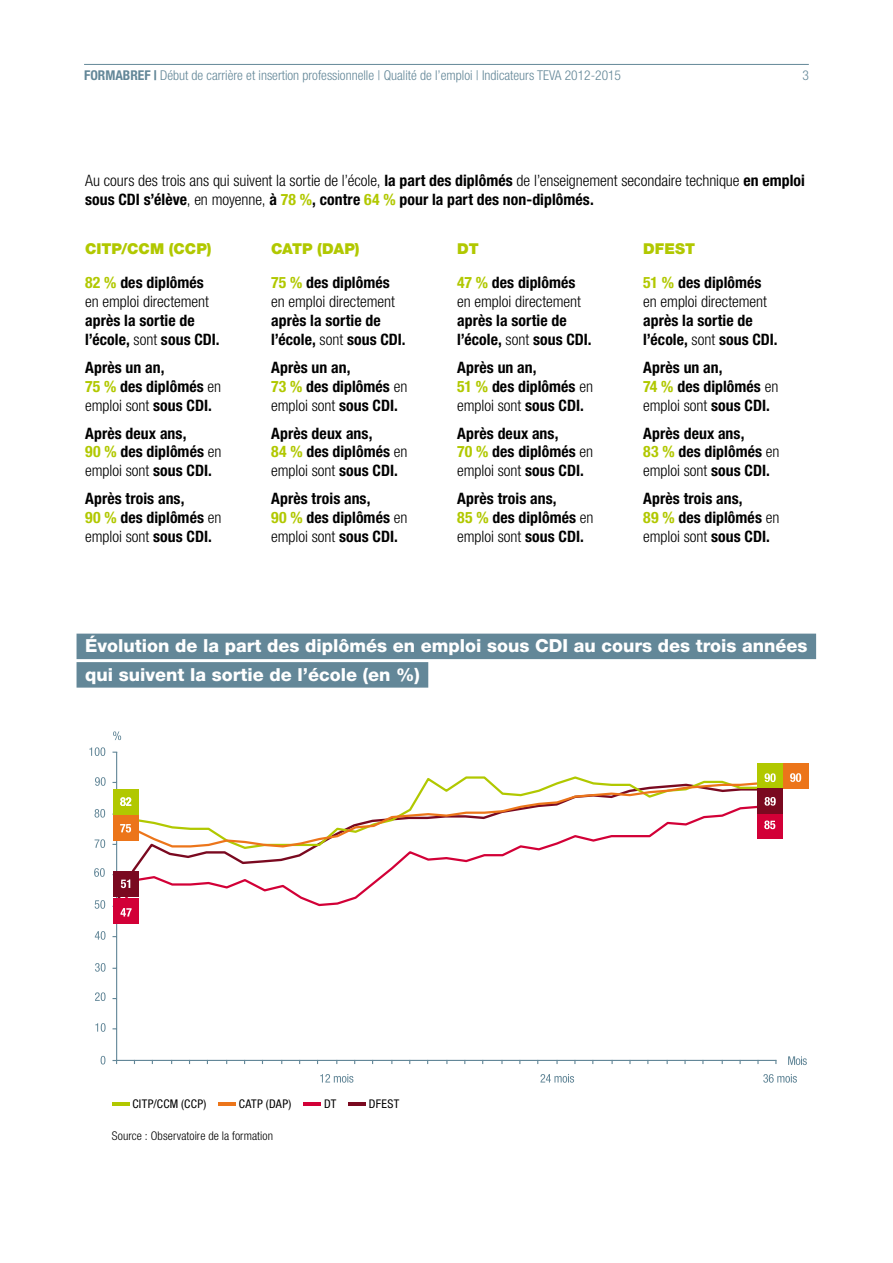
<style>
.page{position:relative;width:893px;height:1263px;background:#fff}
.page>*{position:absolute;margin:0;border:0;box-sizing:border-box;transform-origin:0 0}
.Titre_infographie{font:800 18px "Helvetica Neue LT Pro";color:#fff}
.Block_1colonne{font:700 condensed 15.75px/18.9px "Helvetica Neue LT Pro";letter-spacing:.005em;color:#000}
.Block_1colonne-2{font:300 condensed 15.75px/18.9px "Helvetica Neue LT Pro";letter-spacing:-.005em;color:#000}
.Block_1colonne-3{font:900 15px "Helvetica Neue LT Pro";letter-spacing:-.005em;color:#b1c800}
.t1{font:300 condensed 13.5px "Helvetica Neue LT Pro";color:#638798}
.Footnote{font:300 condensed 12px "Helvetica Neue LT Pro";letter-spacing:.01em;color:#000}
.t2{font:condensed 12px "Helvetica Neue LT Pro";letter-spacing:.025em;color:#000}
.s1{font-weight:700}
.s2{font-weight:700;color:#b1c800}
.s3{color:#b1c800}
.s4{font-weight:300}
</style>
<div class="page">
<hr style="left:84px;top:64px;width:725px;height:1px;background:#638798">
<hr style="left:112px;top:1102px;width:18px;height:4px;background:#b1c800">
<hr style="left:218px;top:1102px;width:18px;height:3px;background:#ec751a">
<hr style="left:303px;top:1102px;width:18px;height:3px;background:#d20037">
<hr style="left:348px;top:1102px;width:18px;height:3px;background:#7a0920">
<div style="left:77px;top:634px;width:739px;height:25px;background:#638798"></div>
<div style="left:77px;top:662px;width:351px;height:26px;background:#638798"></div>
<svg style="left:320px;top:1074px;width:33px;height:9px"></svg>
<svg style="left:763px;top:1074px;width:34px;height:9px"></svg>
<svg style="left:540px;top:1074px;width:34px;height:9px"></svg>
<svg style="left:113px;top:731px;width:8px;height:9px"></svg>
<svg style="left:95px;top:900px;width:10px;height:9px"></svg>
<svg style="left:94px;top:868px;width:11px;height:9px"></svg>
<svg style="left:95px;top:963px;width:11px;height:9px"></svg>
<svg style="left:95px;top:931px;width:11px;height:9px"></svg>
<svg style="left:101px;top:1056px;width:4px;height:8px"></svg>
<svg style="left:95px;top:1023px;width:11px;height:9px"></svg>
<svg style="left:95px;top:992px;width:11px;height:9px"></svg>
<svg style="left:95px;top:839px;width:10px;height:9px"></svg>
<svg style="left:95px;top:809px;width:10px;height:9px"></svg>
<svg style="left:95px;top:777px;width:11px;height:9px"></svg>
<svg style="left:89px;top:747px;width:16px;height:9px"></svg>
<svg style="left:117px;top:775px;width:606px;height:6px"></svg>
<svg style="left:117px;top:849px;width:427px;height:58px"></svg>
<hr style="left:116px;top:752px;width:1px;height:308px;background:#638798">
<div style="left:113px;top:789px;width:26px;height:26px;background:#b1c800"></div>
<div style="left:113px;top:815px;width:25px;height:26px;background:#ec751a"></div>
<div style="left:114px;top:898px;width:25px;height:25px;background:#d20037"></div>
<div style="left:114px;top:871px;width:25px;height:26px;background:#7a0920"></div>
<svg style="left:788px;top:1056px;width:19px;height:9px"></svg>
<hr style="left:117px;top:1060px;width:659px;height:1px;background:#638798">
<svg style="left:115px;top:781px;width:642px;height:68px"></svg>
<svg style="left:120px;top:824px;width:11px;height:8px"></svg>
<svg style="left:113px;top:874px;width:17px;height:14px"></svg>
<svg style="left:113px;top:906px;width:19px;height:10px"></svg>
<div style="left:757px;top:763px;width:26px;height:26px;background:#b1c800"></div>
<div style="left:783px;top:763px;width:25px;height:26px;background:#ec751a"></div>
<div style="left:757px;top:813px;width:26px;height:26px;background:#d20037"></div>
<div style="left:757px;top:788px;width:26px;height:25px;background:#7a0920"></div>
<svg style="left:764px;top:773px;width:12px;height:9px"></svg>
<svg style="left:790px;top:773px;width:11px;height:9px"></svg>
<svg style="left:764px;top:797px;width:12px;height:9px"></svg>
<svg style="left:764px;top:820px;width:11px;height:9px"></svg>
<svg style="left:120px;top:797px;width:11px;height:9px"></svg>
<p class="t1" style="left:84px;top:67px;width:538px"><span class="s1">FORMABREF |</span> Début de carrière et insertion professionnelle | Qualité de l’emploi | Indicateurs TEVA 2012-2015</p>
<p class="t1" style="left:802px;top:67px;width:8px">3</p>
<p class="Block_1colonne-2" style="left:85px;top:170px;width:721px">Au cours des trois ans qui suivent la sortie de l’école, <span class="s1">la part des diplômés</span> de l’enseignement secondaire technique <span class="s1">en emploi sous CDI s’élève</span>, en moyenne, <span class="s1">à</span> <span class="s2">78 %</span><span class="s1">, contre</span> <span class="s2">64 %</span> <span class="s1">pour la part des non-diplômés.</span></p>
<p class="Block_1colonne-3" style="left:85px;top:240px;width:128px">CITP/CCM (CCP)</p>
<p class="Block_1colonne" style="left:85px;top:273px;width:120px"><span class="s3">82 %</span> des diplômés</p>
<p class="Block_1colonne-2" style="left:85px;top:292px;width:125px">en emploi directement</p>
<p class="Block_1colonne" style="left:85px;top:311px;width:111px">après la sortie de</p>
<p class="Block_1colonne" style="left:85px;top:330px;width:136px">l’école, <span class="s4">sont</span> sous CDI.</p>
<p class="Block_1colonne" style="left:85px;top:357px;width:81px">Après un an,</p>
<p class="Block_1colonne" style="left:85px;top:376px;width:138px"><span class="s3">75 %</span> des diplômés <span class="s4">en</span></p>
<p class="Block_1colonne-2" style="left:85px;top:395px;width:128px">emploi sont <span class="s1">sous CDI.</span></p>
<p class="Block_1colonne" style="left:85px;top:423px;width:103px">Après deux ans,</p>
<p class="Block_1colonne" style="left:85px;top:442px;width:138px"><span class="s3">90 %</span> des diplômés <span class="s4">en</span></p>
<p class="Block_1colonne-2" style="left:85px;top:461px;width:128px">emploi sont <span class="s1">sous CDI.</span></p>
<p class="Block_1colonne" style="left:85px;top:489px;width:101px">Après trois ans,</p>
<p class="Block_1colonne" style="left:85px;top:508px;width:138px"><span class="s3">90 %</span> des diplômés <span class="s4">en emploi sont</span> sous CDI.</p>
<p class="Block_1colonne-3" style="left:271px;top:240px;width:90px">CATP (DAP)</p>
<p class="Block_1colonne" style="left:271px;top:273px;width:120px"><span class="s3">75 %</span> des diplômés</p>
<p class="Block_1colonne-2" style="left:271px;top:292px;width:125px">en emploi directement</p>
<p class="Block_1colonne" style="left:271px;top:311px;width:111px">après la sortie de</p>
<p class="Block_1colonne" style="left:271px;top:330px;width:136px">l’école, <span class="s4">sont</span> sous CDI.</p>
<p class="Block_1colonne" style="left:271px;top:357px;width:81px">Après un an,</p>
<p class="Block_1colonne" style="left:271px;top:376px;width:138px"><span class="s3">73 %</span> des diplômés <span class="s4">en</span></p>
<p class="Block_1colonne-2" style="left:271px;top:395px;width:128px">emploi sont <span class="s1">sous CDI.</span></p>
<p class="Block_1colonne" style="left:271px;top:423px;width:103px">Après deux ans,</p>
<p class="Block_1colonne" style="left:271px;top:442px;width:138px"><span class="s3">84 %</span> des diplômés <span class="s4">en emploi sont</span> sous CDI.</p>
<p class="Block_1colonne" style="left:271px;top:489px;width:101px">Après trois ans,</p>
<p class="Block_1colonne" style="left:271px;top:508px;width:138px"><span class="s3">90 %</span> des diplômés <span class="s4">en emploi sont</span> sous CDI.</p>
<p class="Block_1colonne-3" style="left:643px;top:240px;width:54px">DFEST</p>
<p class="Block_1colonne" style="left:643px;top:273px;width:120px"><span class="s3">51 %</span> des diplômés</p>
<p class="Block_1colonne-2" style="left:643px;top:292px;width:125px">en emploi directement</p>
<p class="Block_1colonne" style="left:643px;top:311px;width:111px">après la sortie de</p>
<p class="Block_1colonne" style="left:643px;top:330px;width:136px">l’école, <span class="s4">sont</span> sous CDI.</p>
<p class="Block_1colonne" style="left:643px;top:357px;width:81px">Après un an,</p>
<p class="Block_1colonne" style="left:643px;top:376px;width:137px"><span class="s3">74 %</span> des diplômés <span class="s4">en emploi sont</span> sous CDI.</p>
<p class="Block_1colonne" style="left:643px;top:423px;width:103px">Après deux ans,</p>
<p class="Block_1colonne" style="left:643px;top:442px;width:138px"><span class="s3">83 %</span> des diplômés <span class="s4">en emploi sont</span> sous CDI.</p>
<p class="Block_1colonne" style="left:643px;top:489px;width:101px">Après trois ans,</p>
<p class="Block_1colonne" style="left:643px;top:508px;width:138px"><span class="s3">89 %</span> des diplômés <span class="s4">en emploi sont</span> sous CDI.</p>
<p class="Block_1colonne-3" style="left:457px;top:240px;width:23px">DT</p>
<p class="Block_1colonne" style="left:457px;top:273px;width:120px"><span class="s3">47 %</span> des diplômés</p>
<p class="Block_1colonne-2" style="left:457px;top:292px;width:125px">en emploi directement</p>
<p class="Block_1colonne" style="left:457px;top:311px;width:111px">après la sortie de</p>
<p class="Block_1colonne" style="left:457px;top:330px;width:136px">l’école, <span class="s4">sont</span> sous CDI.</p>
<p class="Block_1colonne" style="left:457px;top:357px;width:81px">Après un an,</p>
<p class="Block_1colonne" style="left:457px;top:376px;width:137px"><span class="s3">51 %</span> des diplômés <span class="s4">en emploi sont</span> sous CDI.</p>
<p class="Block_1colonne" style="left:457px;top:423px;width:103px">Après deux ans,</p>
<p class="Block_1colonne" style="left:457px;top:442px;width:138px"><span class="s3">70 %</span> des diplômés <span class="s4">en emploi sont</span> sous CDI.</p>
<p class="Block_1colonne" style="left:457px;top:489px;width:101px">Après trois ans,</p>
<p class="Block_1colonne" style="left:457px;top:508px;width:138px"><span class="s3">85 %</span> des diplômés <span class="s4">en emploi sont</span> sous CDI.</p>
<p class="Titre_infographie" style="left:85px;top:635px;width:724px">Évolution de la part des diplômés en emploi sous CDI au cours des trois années</p>
<p class="Titre_infographie" style="left:85px;top:664px;width:336px">qui suivent la sortie de l’école (en %)</p>
<p class="t2" style="left:132px;top:1097px;width:75px">CITP/CCM (CCP)</p>
<p class="t2" style="left:239px;top:1097px;width:54px">CATP (DAP)</p>
<p class="t2" style="left:324px;top:1097px;width:14px">DT</p>
<p class="t2" style="left:369px;top:1097px;width:32px">DFEST</p>
<p class="Footnote" style="left:112px;top:1129px;width:163px">Source : Observatoire de la formation</p>
</div>
